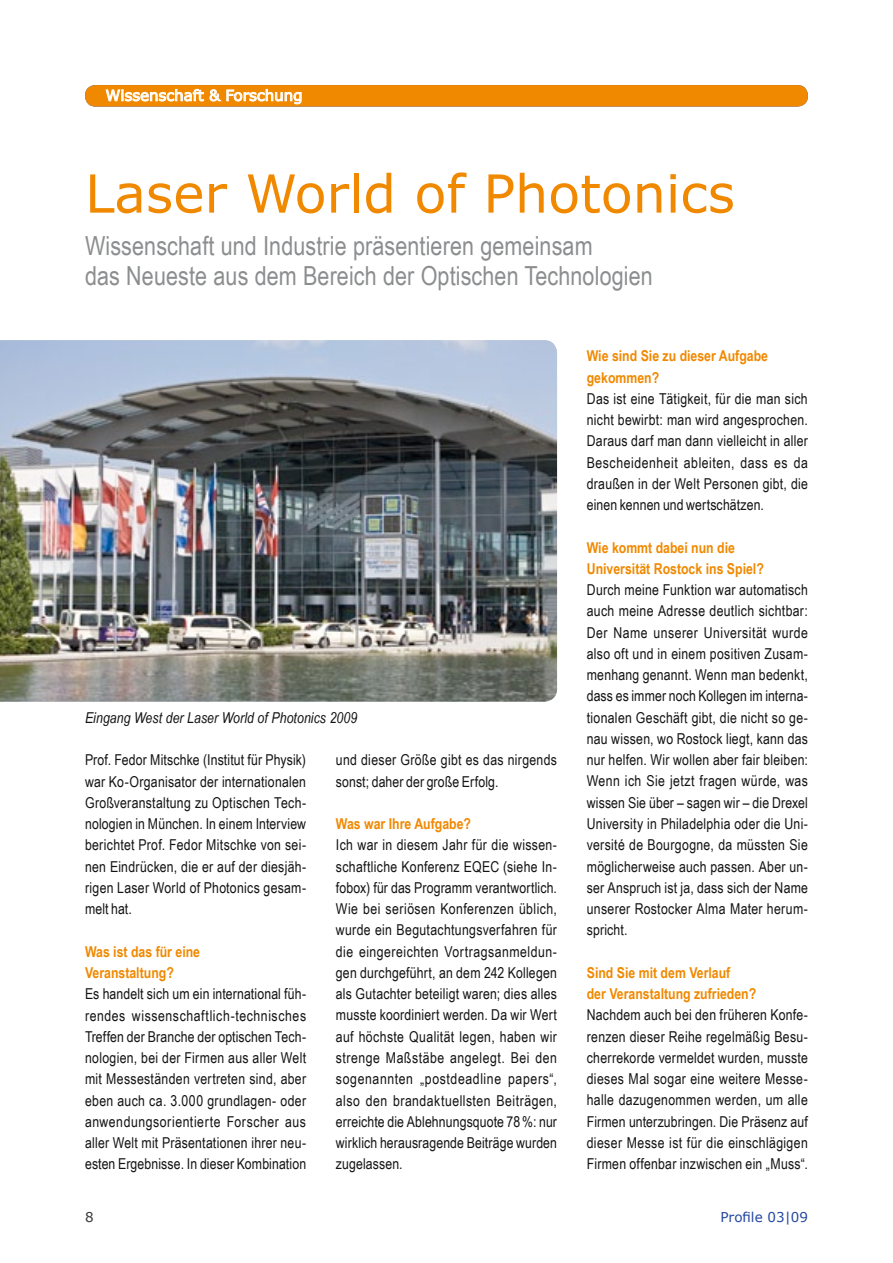
<style>
.page{position:relative;width:893px;height:1263px;background:#fff}
.page>*{position:absolute;margin:0;border:0;box-sizing:border-box;transform-origin:0 0}
.t1{font:52.5px "Verdana 2";color:#f08900}
.t2{font:26.25px "Arial Narrow";letter-spacing:.005em;color:#8b8d8f}
.t3{font:26.25px "Arial Narrow 2";letter-spacing:.005em;color:#8b8d8f}
.t4{font:15px/21.3px "Arial Narrow";letter-spacing:.02em;color:#141315;text-align:justify}
.t5{font:15px/21.3px "Arial Narrow 2";letter-spacing:.02em;color:#141315}
.t6{font:700 15px/21.3px "Arial Narrow";color:#f08900}
.t7{font:italic 15px "Arial Narrow";letter-spacing:.005em;color:#141315}
.t8{font:15px "Arial Narrow 2";letter-spacing:.04em;color:#141315}
.t9{font:15px "Verdana 2";color:#fff}
.t10{font:13.5px "Verdana";color:#2247a0}
.t11{font:13.5px "Verdana 2";color:#39393a}
.s1{font-family:"Arial Narrow"}
</style>
<div class="page">
<div style="left:85px;top:85px;width:723px;height:22px;background:#f08900;border-radius:10px"></div>
<svg style="left:106px;top:89px;width:196px;height:15px"></svg>
<img style="left:0;top:340px;width:557px;height:362px">
<p class="t9" style="left:106px;top:86px;width:198px">Wissenschaft &amp; Forschung</p>
<p class="t9" style="left:106px;top:86px;width:50px">Rubrik</p>
<h1 class="t1" style="left:85px;top:160px;width:651px">Laser World of Photonics</h1>
<h2 class="t3" style="left:85px;top:227px;width:509px">Wissenschaft und Industrie präsentieren gemeinsam</h2>
<h2 class="t2" style="left:85px;top:257px;width:569px">das Neueste aus dem Bereich der Optischen Technologien</h2>
<p class="t7" style="left:85px;top:707px;width:274px">Eingang West der Laser World of Photonics 2009</p>
<p class="t4" style="left:85px;top:749px;width:223px">Prof. Fedor Mitschke (Institut für Physik) war Ko-Organisator der internationalen Großveranstaltung zu Optischen Tech&shy;nologien in München. In einem Interview berichtet Prof. Fedor Mitschke von sei&shy;nen Eindrücken, die er auf der diesjäh-</p>
<p class="t5" style="left:85px;top:876px;width:223px">rigen Laser World of Photonics gesam<span class="s1">-</span></p>
<p class="t4" style="left:85px;top:898px;width:48px">melt hat.</p>
<p class="t6" style="left:85px;top:940px;width:117px">Was ist das für eine<br>Veranstaltung?</p>
<p class="t4" style="left:85px;top:983px;width:223px">Es handelt sich um ein international füh&shy;rendes wissenschaftlich-technisches Treffen der Branche der optischen Tech-</p>
<p class="t5" style="left:85px;top:1046px;width:223px">nologien, bei der Firmen aus aller Welt</p>
<p class="t4" style="left:85px;top:1068px;width:223px">mit Messeständen vertreten sind, aber eben auch ca. 3.000 grundlagen- oder anwendungsorientierte Forscher aus</p>
<p class="t5" style="left:85px;top:1131px;width:223px">aller Welt mit Präsentationen ihrer neu<span class="s1">-</span></p>
<p class="t4" style="left:85px;top:1153px;width:223px">esten Ergebnisse. In dieser Kombination</p>
<p class="t4" style="left:336px;top:749px;width:223px">und dieser Größe gibt es das nirgends sonst; daher der große Erfolg.</p>
<p class="t6" style="left:336px;top:812px;width:137px">Was war Ihre Aufgabe?</p>
<p class="t4" style="left:336px;top:834px;width:223px">Ich war in diesem Jahr für die wissen&shy;schaftliche Konferenz EQEC (siehe In&shy;fobox) für das Programm verantwortlich.</p>
<p class="t5" style="left:336px;top:898px;width:223px">Wie bei seriösen Konferenzen üblich,</p>
<p class="t4" style="left:336px;top:919px;width:223px">wurde ein Begutachtungsverfahren für die eingereichten Vortragsanmeldun&shy;gen durchgeführt, an dem 242 Kollegen als Gutachter beteiligt waren; dies alles</p>
<p class="t5" style="left:336px;top:1004px;width:223px">musste koordiniert werden. Da wir Wert</p>
<p class="t4" style="left:336px;top:1025px;width:223px">auf höchste Qualität legen, haben wir strenge Maßstäbe angelegt. Bei den</p>
<p class="t8" style="left:336px;top:1068px;width:223px">sogenannten „postdeadline papers“,</p>
<p class="t4" style="left:336px;top:1089px;width:223px">also den brandaktuellsten Beiträgen,</p>
<p class="t5" style="left:336px;top:1110px;width:223px">erreichte die Ablehnungsquote 78%: nur</p>
<p class="t4" style="left:336px;top:1131px;width:223px">wirklich herausragende Beiträge wurden zugelassen.</p>
<p class="t6" style="left:587px;top:345px;width:183px">Wie sind Sie zu dieser Aufgabe gekommen?</p>
<p class="t4" style="left:587px;top:387px;width:222px">Das ist eine Tätigkeit, für die man sich</p>
<p class="t5" style="left:587px;top:409px;width:223px">nicht bewirbt: man wird angesprochen.</p>
<p class="t4" style="left:587px;top:430px;width:223px">Daraus darf man dann vielleicht in aller<br>Bescheidenheit ableiten, dass es da</p>
<p class="t5" style="left:587px;top:472px;width:223px">draußen in der Welt Personen gibt, die</p>
<p class="t4" style="left:587px;top:494px;width:179px">einen kennen und wertschätzen.</p>
<p class="t6" style="left:587px;top:536px;width:179px">Wie kommt dabei nun die<br>Universität Rostock ins Spiel?</p>
<p class="t4" style="left:587px;top:579px;width:223px">Durch meine Funktion war automatisch</p>
<p class="t5" style="left:587px;top:600px;width:223px">auch meine Adresse deutlich sichtbar:</p>
<p class="t4" style="left:587px;top:621px;width:223px">Der Name unserer Universität wurde</p>
<p class="t5" style="left:587px;top:642px;width:223px">also oft und in einem positiven Zusam&shy;menhang genannt. Wenn man bedenkt,</p>
<p class="t4" style="left:587px;top:685px;width:223px">dass es immer noch Kollegen im interna&shy;tionalen Geschäft gibt, die nicht so ge&shy;nau wissen, wo Rostock liegt, kann das</p>
<p class="t5" style="left:587px;top:749px;width:223px">nur helfen. Wir wollen aber fair bleiben:<br>Wenn ich Sie jetzt fragen würde, was</p>
<p class="t4" style="left:587px;top:791px;width:223px">wissen Sie über – sagen wir – die Drexel University in Philadelphia oder die Uni&shy;versité de Bourgogne, da müssten Sie möglicherweise auch passen. Aber un&shy;ser Anspruch ist ja, dass sich der Name unserer Rostocker Alma Mater herum&shy;spricht.</p>
<p class="t6" style="left:587px;top:961px;width:171px">Sind Sie mit dem Verlauf<br>der Veranstaltung zufrieden?</p>
<p class="t4" style="left:587px;top:1004px;width:223px">Nachdem auch bei den früheren Konfe&shy;renzen dieser Reihe regelmäßig Besu&shy;cherrekorde vermeldet wurden, musste dieses Mal sogar eine weitere Messe&shy;halle dazugenommen werden, um alle Firmen unterzubringen. Die Präsenz auf dieser Messe ist für die einschlägigen</p>
<p class="t5" style="left:587px;top:1152px;width:223px">Firmen offenbar inzwischen ein „Muss“.</p>
<p class="t11" style="left:85px;top:1209px;width:10px">8</p>
<p class="t10" style="left:720px;top:1209px;width:89px">Profile 03|09</p>
</div>
